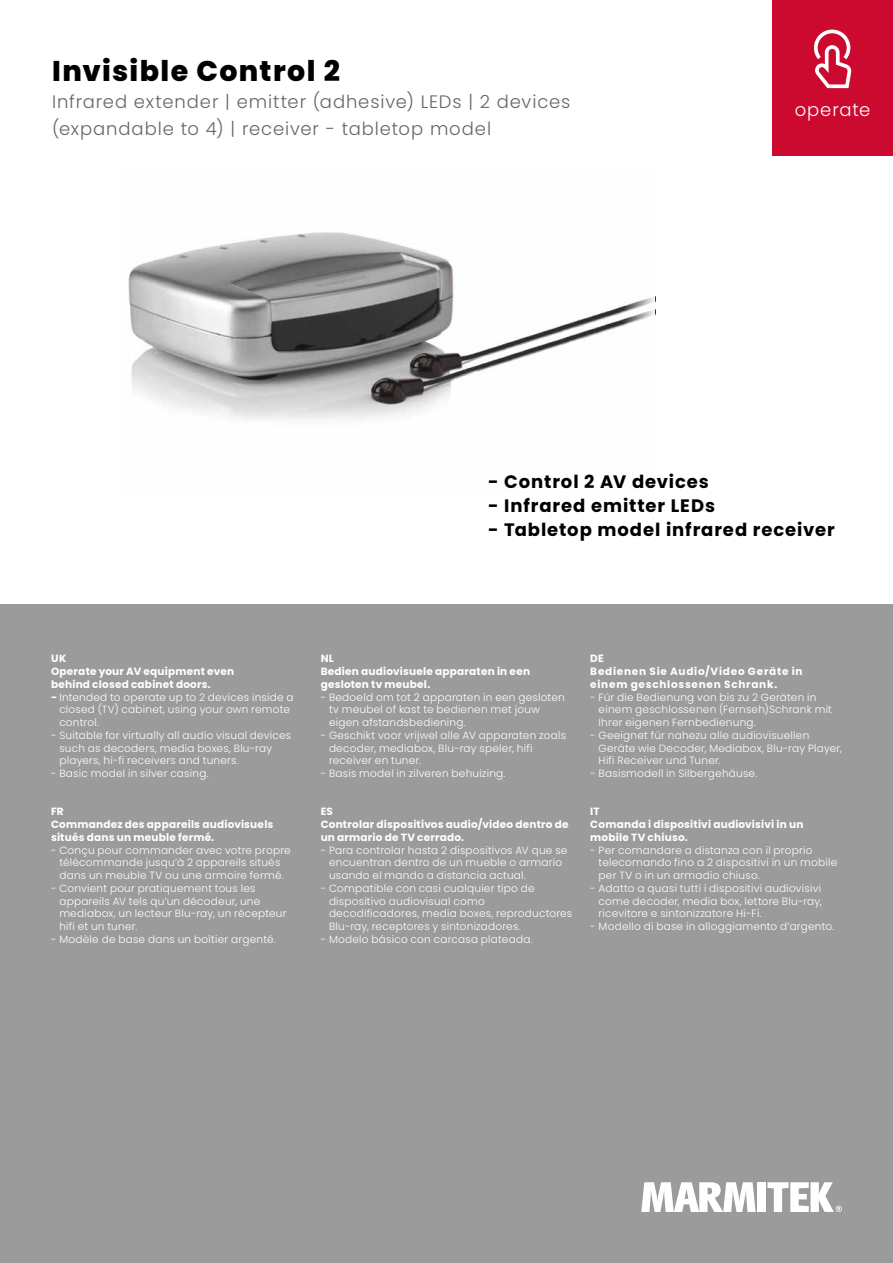
<style>
.page{position:relative;width:893px;height:1263px;background:#fff}
.page>*{position:absolute;margin:0;border:0;box-sizing:border-box;transform-origin:0 0}
.t1{font:800 28.5px "Poppins";letter-spacing:.045em;color:#000}
.t2{font:300 18px/27px "Poppins";letter-spacing:.05em;color:#666}
.t3{font:700 18px "Poppins";letter-spacing:.05em;color:#000}
.t4{font:300 18px "Poppins";letter-spacing:.05em;color:#fff}
.t5{font:300 10.5px/12.8px "Poppins";letter-spacing:.02em;color:#fff}
.t6{font:700 10.5px/12.8px "Poppins";letter-spacing:.02em;color:#fff}
.t7{font:700 10.5px/12.8px "Poppins";letter-spacing:.07em;color:#fff}
.s1{font-weight:700}
</style>
<div class="page">
<img style="left:128px;top:232px;width:494px;height:188px">
<div style="left:0;top:604px;width:893px;height:659px;background:#9b9b9c"></div>
<svg style="left:641px;top:1182px;width:115px;height:30px"></svg>
<div style="left:757px;top:1182px;width:9px;height:30px;background:#fff"></div>
<svg style="left:767px;top:1182px;width:75px;height:30px"></svg>
<div style="left:772px;top:0;width:121px;height:156px;background:#cc092f"></div>
<svg style="left:814px;top:30px;width:37px;height:58px"></svg>
<h1 class="t1" style="left:52px;top:54px;width:289px">Invisible Control 2</h1>
<h2 class="t2" style="left:52px;top:88px;width:520px">Infrared extender | emitter (adhesive) LEDs | 2 devices (expandable to 4) | receiver - tabletop model</h2>
<h2 class="t4" style="left:795px;top:99px;width:77px">operate</h2>
<h2 class="t3" style="left:488px;top:471px;width:222px">- Control 2 AV devices</h2>
<h2 class="t3" style="left:488px;top:495px;width:228px">- Infrared emitter LEDs</h2>
<h2 class="t3" style="left:488px;top:519px;width:348px">- Tabletop model infrared receiver</h2>
<p class="t6" style="left:51px;top:652px;width:185px">UK<br>Operate your AV equipment even behind closed cabinet doors.</p>
<p class="t5" style="left:59px;top:691px;width:236px;text-indent:-8px"><span class="s1">-</span> Intended to operate up to 2 devices inside a closed (TV) cabinet, using your own remote control.</p>
<p class="t5" style="left:59px;top:729px;width:233px;text-indent:-8px">- Suitable for virtually all audio visual devices such as decoders, media boxes, Blu-ray players, hi-fi receivers and tuners.</p>
<p class="t5" style="left:51px;top:767px;width:159px">- Basic model in silver casing.</p>
<p class="t6" style="left:51px;top:805px;width:224px">FR<br>Commandez des appareils audiovisuels situés dans un meuble fermé.</p>
<p class="t5" style="left:51px;top:844px;width:241px;text-align:center">- Conçu pour commander avec votre propre télécommande jusqu’à 2 appareils situés dans un meuble TV ou une armoire fermé.</p>
<p class="t5" style="left:59px;top:882px;width:229px;text-indent:-8px">- Convient pour pratiquement tous les appareils AV tels qu’un décodeur, une mediabox, un lecteur Blu-ray, un récepteur hifi et un tuner.</p>
<p class="t5" style="left:51px;top:933px;width:226px">- Modèle de base dans un boîtier argenté.</p>
<p class="t6" style="left:321px;top:652px;width:211px">NL<br>Bedien audiovisuele apparaten in een gesloten tv meubel.</p>
<p class="t5" style="left:329px;top:690px;width:237px;text-indent:-8px">- Bedoeld om tot 2 apparaten in een gesloten tv meubel of kast te bedienen met jouw eigen afstandsbediening.</p>
<p class="t5" style="left:329px;top:729px;width:239px;text-indent:-8px">- Geschikt voor vrijwel alle AV apparaten zoals decoder, mediabox, Blu-ray speler, hifi receiver en tuner.</p>
<p class="t5" style="left:321px;top:767px;width:186px">- Basis model in zilveren behuizing.</p>
<p class="t6" style="left:321px;top:805px;width:249px">ES<br>Controlar dispositivos audio/video dentro de un armario de TV cerrado.</p>
<p class="t5" style="left:329px;top:843px;width:240px;text-indent:-8px">- Para controlar hasta 2 dispositivos AV que se encuentran dentro de un mueble o armario usando el mando a distancia actual.</p>
<p class="t5" style="left:329px;top:882px;width:245px;text-indent:-8px">- Compatible con casi cualquier tipo de dispositivo audiovisual como decodificadores, media boxes, reproductores Blu-ray, receptores y sintonizadores.</p>
<p class="t5" style="left:321px;top:933px;width:214px">- Modelo básico con carcasa plateada.</p>
<p class="t7" style="left:590px;top:652px;width:214px">DE<br>Bedienen Sie Audio/Video Geräte in einem geschlossenen Schrank.</p>
<p class="t5" style="left:599px;top:690px;width:235px;text-indent:-8px">- Für die Bedienung von bis zu 2 Geräten in einem geschlossenen (Fernseh)Schrank mit<br>Ihrer eigenen Fernbedienung.</p>
<p class="t5" style="left:599px;top:729px;width:245px;text-indent:-8px">- Geeignet für nahezu alle audiovisuellen<br>Geräte wie Decoder, Mediabox, Blu-ray Player,<br>Hifi Receiver und Tuner.</p>
<p class="t5" style="left:590px;top:767px;width:168px">- Basismodell in Silbergehäuse.</p>
<p class="t6" style="left:590px;top:805px;width:215px">IT<br>Comanda i dispositivi audiovisivi in un mobile TV chiuso.</p>
<p class="t5" style="left:599px;top:843px;width:240px;text-indent:-8px">- Per comandare a distanza con il proprio telecomando fino a 2 dispositivi in un mobile per TV o in un armadio chiuso.</p>
<p class="t5" style="left:599px;top:882px;width:225px;text-align:justify;text-indent:-8px">- Adatto a quasi tutti i dispositivi audiovisivi come decoder, media box, lettore Blu-ray, ricevitore e sintonizzatore Hi-Fi.</p>
<p class="t5" style="left:590px;top:920px;width:245px">- Modello di base in alloggiamento d’argento.</p>
</div>
